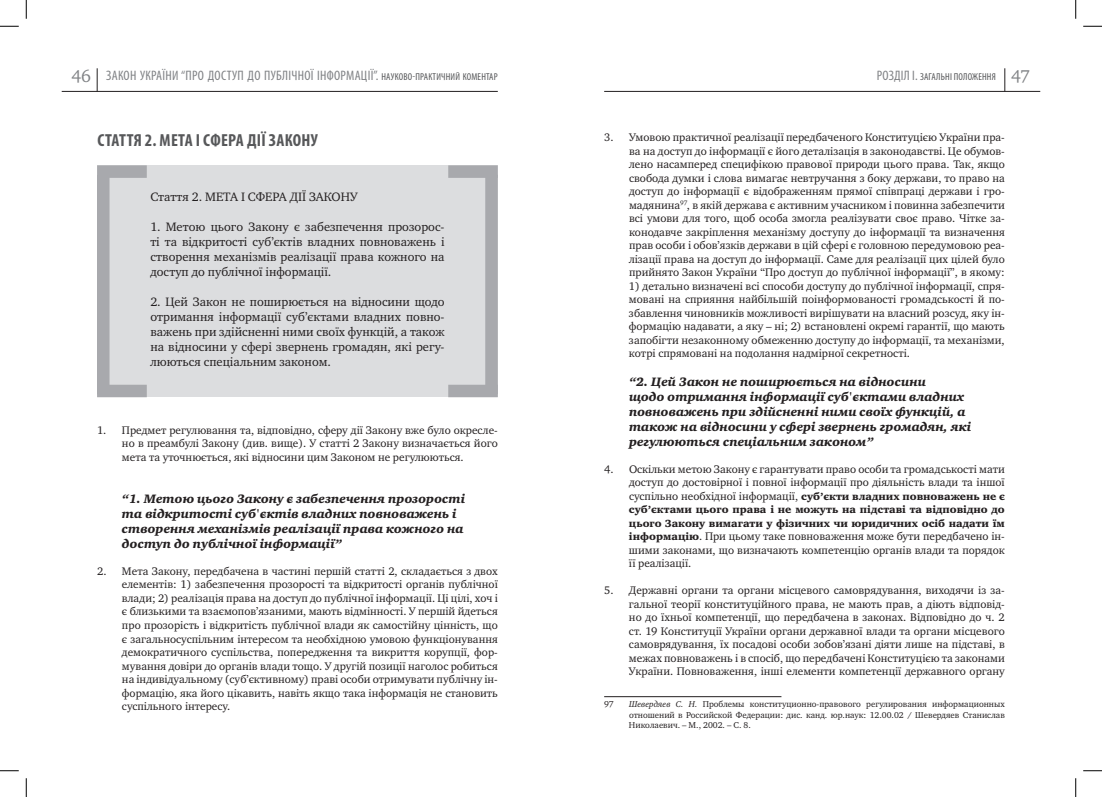
<style>
.page{position:relative;width:1102px;height:797px;background:#fff}
.page>*{position:absolute;margin:0;border:0;box-sizing:border-box;transform-origin:0 0}
.t1{font:700 condensed 17.5px "Myriad Pro";letter-spacing:.02em;color:#57585a}
.t2{font:condensed 13.75px "Myriad Pro";letter-spacing:.02em;color:#808285}
.t3{font:12.5px/15px "Charter C";color:#231f20;text-align:justify}
.t4{font:italic 12.5px/15px "Charter Black C";color:#231f20}
.t5{font:11.25px/13.5px "Charter C";color:#231f20;text-align:justify}
.t6{font:10.62px/13.5px "Charter Black C";color:#231f20}
.t7{font:condensed 10px "Myriad Pro";letter-spacing:.02em;color:#57585a}
.t8{font:8.75px/10.5px "Charter C";color:#231f20;text-align:justify}
.s1{font-family:"Charter C";font-stretch:normal;font-size:17.5px}
.s2{font-size:10px;color:#57585a}
.s3{font-size:13.75px;color:#808285}
.s4{font-family:"Charter C";font-stretch:normal;font-size:17.5px;color:#808285}
.s5{font-family:"Charter Black C";font-size:10.62px}
.s6{font-style:italic}
</style>
<div class="page">
<hr style="left:62px;top:91px;width:436px;height:1px;background:#231f20">
<svg style="left:97px;top:68px;width:1px;height:24px"></svg>
<hr style="left:604px;top:91px;width:436px;height:1px;background:#231f20">
<svg style="left:1004px;top:68px;width:1px;height:24px"></svg>
<div style="left:97px;top:165px;width:400px;height:232px;background:#dcdddf"></div>
<div style="left:97px;top:175px;width:12px;height:219px;background:#a8a9ad"></div>
<div style="left:97px;top:165px;width:50px;height:13px;background:#a8a9ad"></div>
<div style="left:97px;top:385px;width:50px;height:12px;background:#a8a9ad"></div>
<div style="left:485px;top:175px;width:12px;height:219px;background:#a8a9ad"></div>
<div style="left:448px;top:385px;width:49px;height:12px;background:#a8a9ad"></div>
<div style="left:448px;top:165px;width:49px;height:13px;background:#a8a9ad"></div>
<hr style="left:604px;top:696px;width:177px;height:1px;background:#231f20">
<svg style="left:0;top:25px;width:19px;height:2px"></svg>
<svg style="left:1083px;top:25px;width:18px;height:2px"></svg>
<svg style="left:0;top:770px;width:19px;height:1px"></svg>
<svg style="left:1083px;top:770px;width:18px;height:1px"></svg>
<svg style="left:25px;top:0;width:2px;height:19px"></svg>
<svg style="left:25px;top:778px;width:2px;height:19px"></svg>
<svg style="left:1075px;top:0;width:1px;height:19px"></svg>
<svg style="left:1075px;top:778px;width:1px;height:19px"></svg>
<p class="t2" style="left:71px;top:67px;width:428px"><span class="s1">46</span> Закон України “Про доступ до публічної інформації”. <span class="s2">Науково-практичний коментар</span></p>
<p class="t7" style="left:876px;top:70px;width:155px"><span class="s3">Розділ I.</span> ЗАГАЛ ЬНІ ПОЛОЖЕННЯ <span class="s4">47</span></p>
<h1 class="t1" style="left:97px;top:129px;width:222px">Стаття 2. Мета і сфера дії Закону</h1>
<p class="t3" style="left:150px;top:190px;width:207px">Стаття 2. Мета і сфера дії Закону</p>
<p class="t3" style="left:150px;top:220px;width:296px">1. Метою цього Закону є забезпечення прозорос&shy;ті та відкритості суб’єктів владних повноважень і створення механізмів реалізації права кожного на доступ до публічної інформації.</p>
<p class="t3" style="left:150px;top:295px;width:296px">2. Цей Закон не поширюється на відносини щодо отримання інформації суб’єктами владних повно&shy;важень при здійсненні ними своїх функцій, а також на відносини у сфері звернень громадян, які регу&shy;люються спеціальним законом.</p>
<p class="t5" style="left:122px;top:423px;width:377px;text-indent:-25px">1. Предмет регулювання та, відповідно, сферу дії Закону вже було окресле&shy;но в преамбулі Закону (див. вище). У статті 2 Закону визначається його мета та уточнюється, які відносини цим Законом не регулюються.</p>
<p class="t4" style="left:122px;top:491px;width:345px">“1. Метою цього Закону є забезпечення прозорості та відкритості суб'єктів владних повноважень і створення механізмів реалізації права кожного на доступ до публічної інформації”</p>
<p class="t5" style="left:122px;top:564px;width:377px;text-indent:-25px">2. Мета Закону, передбачена в частині першій статті 2, складається з двох елементів: 1) забезпечення прозорості та відкритості органів публічної влади; 2) реалізація права на доступ до публічної інформації. Ці цілі, хоч і є близькими та взаємопов’язаними, мають відмінності. У першій йдеться про прозорість і відкритість публічної влади як самостійну цінність, що є загальносуспільним інтересом та необхідною умовою функціонування демократичного суспільства, попередження та викриття корупції, фор&shy;мування довіри до органів влади тощо. У другій позиції наголос робиться на індивідуальному (суб’єктивному) праві особи отримувати публічну ін&shy;формацію, яка його цікавить, навіть якщо така інформація не становить суспільного інтересу.</p>
<p class="t5" style="left:629px;top:131px;width:377px;text-indent:-25px">3. Умовою практичної реалізації передбаченого Конституцією України пра&shy;ва на доступ до інформації є його деталізація в законодавстві. Це обумов&shy;лено насамперед специфікою правової природи цього права. Так, якщо свобода думки і слова вимагає невтручання з боку держави, то право на доступ до інформації є відображенням прямої співпраці держави і гро&shy;мадянина<sup>97</sup>, в якій держава є активним учасником і повинна забезпечити всі умови для того, щоб особа змогла реалізувати своє право. Чітке за&shy;конодавче закріплення механізму доступу до інформації та визначення прав особи і обов’язків держави в цій сфері є головною передумовою реа&shy;лізації права на доступ до інформації. Саме для реалізації цих цілей було прийнято Закон України “Про доступ до публічної інформації”, в якому:</p>
<p class="t5" style="left:629px;top:279px;width:377px">1) детально визначені всі способи доступу до публічної інформації, спря&shy;мовані на сприяння найбільшій поінформованості громадськості й по&shy;збавлення чиновників можливості вирішувати на власний розсуд, яку ін&shy;формацію надавати, а яку – ні; 2) встановлені окремі гарантії, що мають запобігти незаконному обмеженню доступу до інформації, та механізми, котрі спрямовані на подолання надмірної секретності.</p>
<p class="t4" style="left:629px;top:374px;width:344px">“2. Цей Закон не поширюється на відносини<br>щодо отримання інформації суб'єктами владних повноважень при здійсненні ними своїх функцій, а також на відносини у сфері звернень громадян, які регулюються спеціальним законом”</p>
<p class="t5" style="left:629px;top:462px;width:377px;text-indent:-25px">4. Оскільки метою Закону є гарантувати право особи та громадськості мати доступ до достовірної і повної інформації про діяльність влади та іншої суспільно необхідної інформації, <span class="s5">суб’єкти владних повноважень не є</span></p>
<p class="t6" style="left:629px;top:503px;width:377px">суб’єктами цього права і не можуть на підставі та відповідно до цього Закону вимагати у фізичних чи юридичних осіб надати їм</p>
<p class="t5" style="left:629px;top:530px;width:377px"><span class="s5">інформацію</span>. При цьому таке повноваження може бути передбачено ін&shy;шими законами, що визначають компетенцію органів влади та порядок її реалізації.</p>
<p class="t5" style="left:629px;top:584px;width:377px;text-indent:-25px">5. Державні органи та органи місцевого самоврядування, виходячи із за&shy;гальної теорії конституційного права, не мають прав, а діють відповід&shy;но до їхньої компетенції, що передбачена в законах. Відповідно до ч. 2 ст. 19 Конституції України органи державної влади та органи місцевого самоврядування, їх посадові особи зобов’язані діяти лише на підставі, в межах повноважень і в спосіб, що передбачені Конституцією та законами України. Повноваження, інші елементи компетенції державного органу</p>
<p class="t8" style="left:604px;top:699px;width:11px">97</p>
<p class="t8" style="left:629px;top:699px;width:377px"><span class="s6">Шевердяев С. Н.</span> Проблемы конституционно-правового регулирования информационных отношений в Российской Федерации: дис. канд. юр.наук: 12.00.02 / Шевердяев Станислав Николаевич. – М., 2002. – С. 8.</p>
</div>
